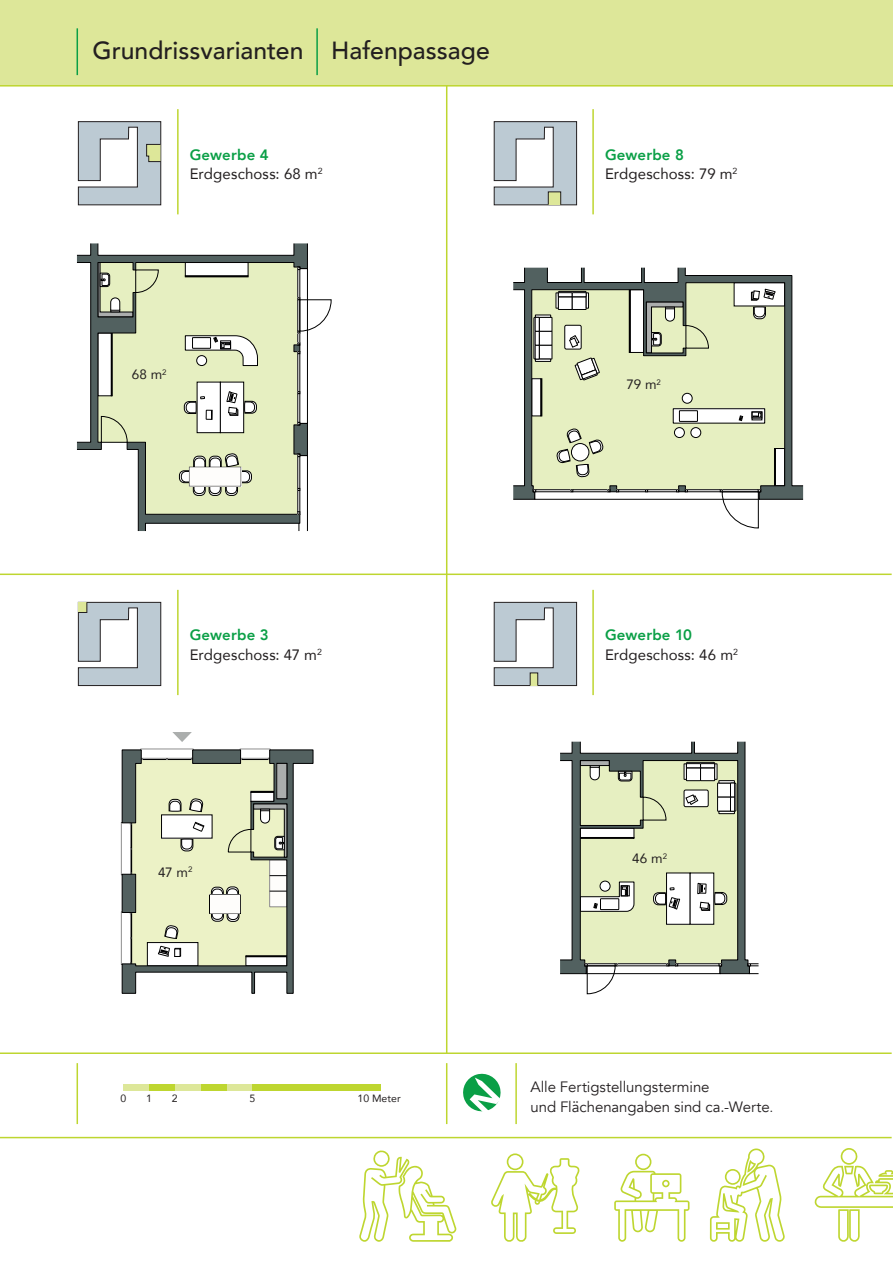
<style>
.page{position:relative;width:893px;height:1263px;background:#fff}
.page>*{position:absolute;margin:0;border:0;box-sizing:border-box;transform-origin:0 0}
.t1{font:500 24.75px "Avenir";color:#231f20}
.t2{font:15px/19.5px "Avenir";letter-spacing:.01em;color:#231f20}
.t3{font:15px/19.5px "Avenir";letter-spacing:-.005em;color:#231f20}
.t4{font:13.5px "Avenir";color:#231f20}
.t5{font:10.5px "Avenir";color:#231f20}
.s1{font-weight:800;color:#0a9f46}
.s2{font-weight:300}
</style>
<div class="page">
<svg style="left:359px;top:1150px;width:97px;height:92px"></svg>
<svg style="left:710px;top:1148px;width:75px;height:94px"></svg>
<svg style="left:491px;top:1153px;width:89px;height:89px"></svg>
<svg style="left:614px;top:1154px;width:75px;height:88px"></svg>
<svg style="left:815px;top:1148px;width:78px;height:94px"></svg>
<div style="left:0;top:0;width:893px;height:85px;background:#dde799"></div>
<svg style="left:76px;top:243px;width:256px;height:288px;fill:#e6efc1"></svg>
<svg style="left:121px;top:912px;width:1px;height:53px"></svg>
<svg style="left:121px;top:822px;width:1px;height:53px"></svg>
<svg style="left:122px;top:749px;width:191px;height:245px"></svg>
<div style="left:277px;top:763px;width:10px;height:36px;background:#abaead"></div>
<div style="left:276px;top:763px;width:11px;height:36px;border:1px solid #000001"></div>
<svg style="left:164px;top:798px;width:123px;height:141px"></svg>
<svg style="left:172px;top:732px;width:20px;height:10px"></svg>
<svg style="left:478px;top:267px;width:385px;height:309px"></svg>
<svg style="left:560px;top:741px;width:199px;height:254px;fill:#e6efc1"></svg>
<svg style="left:493px;top:121px;width:84px;height:84px"></svg>
<svg style="left:493px;top:602px;width:84px;height:84px"></svg>
<div style="left:530px;top:673px;width:8px;height:12px;background:#dde799"></div>
<div style="left:530px;top:673px;width:8px;height:13px;border:1px solid #231f20"></div>
<svg style="left:78px;top:601px;width:83px;height:85px"></svg>
<hr style="left:446px;top:85px;width:1px;height:968px;background:#bed630">
<hr style="left:0;top:1052px;width:892px;height:2px;background:#bed630">
<hr style="left:0;top:573px;width:892px;height:2px;background:#bed630">
<hr style="left:0;top:1137px;width:892px;height:1px;background:#bed630">
<hr style="left:0;top:85px;width:893px;height:2px;background:#bed630">
<hr style="left:77px;top:28px;width:1px;height:47px;background:#0a9f46">
<hr style="left:316px;top:28px;width:2px;height:47px;background:#0a9f46">
<hr style="left:177px;top:109px;width:2px;height:105px;background:#bed630">
<hr style="left:177px;top:590px;width:2px;height:105px;background:#bed630">
<hr style="left:592px;top:109px;width:2px;height:105px;background:#bed630">
<hr style="left:592px;top:590px;width:2px;height:105px;background:#bed630">
<hr style="left:77px;top:1063px;width:1px;height:61px;background:#bed630">
<hr style="left:446px;top:1063px;width:1px;height:61px;background:#bed630">
<hr style="left:515px;top:1063px;width:2px;height:61px;background:#bed630">
<div style="left:123px;top:1084px;width:258px;height:7px;background:#dde799"></div>
<div style="left:149px;top:1084px;width:26px;height:7px;background:#bed630"></div>
<div style="left:201px;top:1084px;width:26px;height:7px;background:#bed630"></div>
<div style="left:252px;top:1084px;width:129px;height:7px;background:#bed630"></div>
<svg style="left:463px;top:1073px;width:38px;height:39px"></svg>
<svg style="left:78px;top:121px;width:83px;height:84px"></svg>
<div style="left:548px;top:192px;width:13px;height:12px;background:#dde799"></div>
<div style="left:548px;top:192px;width:13px;height:13px;border:1px solid #231f20"></div>
<h1 class="t1" style="left:92px;top:29px;width:399px">Grundrissvarianten Hafenpassage</h1>
<p class="t2" style="left:190px;top:144px;width:134px"><span class="s1">Gewerbe 4<br></span>Erdgeschoss: 68 m<sup>2</sup></p>
<p class="t4" style="left:132px;top:364px;width:36px">68 m<sup>2</sup></p>
<p class="t2" style="left:605px;top:144px;width:134px"><span class="s1">Gewerbe 8<br></span>Erdgeschoss: 79 m<sup>2</sup></p>
<p class="t4" style="left:626px;top:374px;width:36px">79 m<sup>2</sup></p>
<p class="t2" style="left:190px;top:625px;width:134px"><span class="s1">Gewerbe 3<br></span>Erdgeschoss: 47 m<sup>2</sup></p>
<p class="t4" style="left:158px;top:861px;width:36px">47 m<sup>2</sup></p>
<p class="t5" style="left:120px;top:1090px;width:7px">0</p>
<p class="t5" style="left:146px;top:1090px;width:7px">1</p>
<p class="t5" style="left:172px;top:1090px;width:7px">2</p>
<p class="t5" style="left:250px;top:1090px;width:7px">5</p>
<p class="t5" style="left:357px;top:1090px;width:45px">10 Meter</p>
<p class="t2" style="left:605px;top:625px;width:134px"><span class="s1">Gewerbe 10<br></span>Erdgeschoss: 46 m<sup>2</sup></p>
<p class="t4" style="left:632px;top:848px;width:36px">46 m<sup>2</sup></p>
<p class="t3" style="left:530px;top:1077px;width:244px">Alle Fertigstellungstermine<br>und Flächenangaben sind ca.-Werte<span class="s2">.</span></p>
</div>
